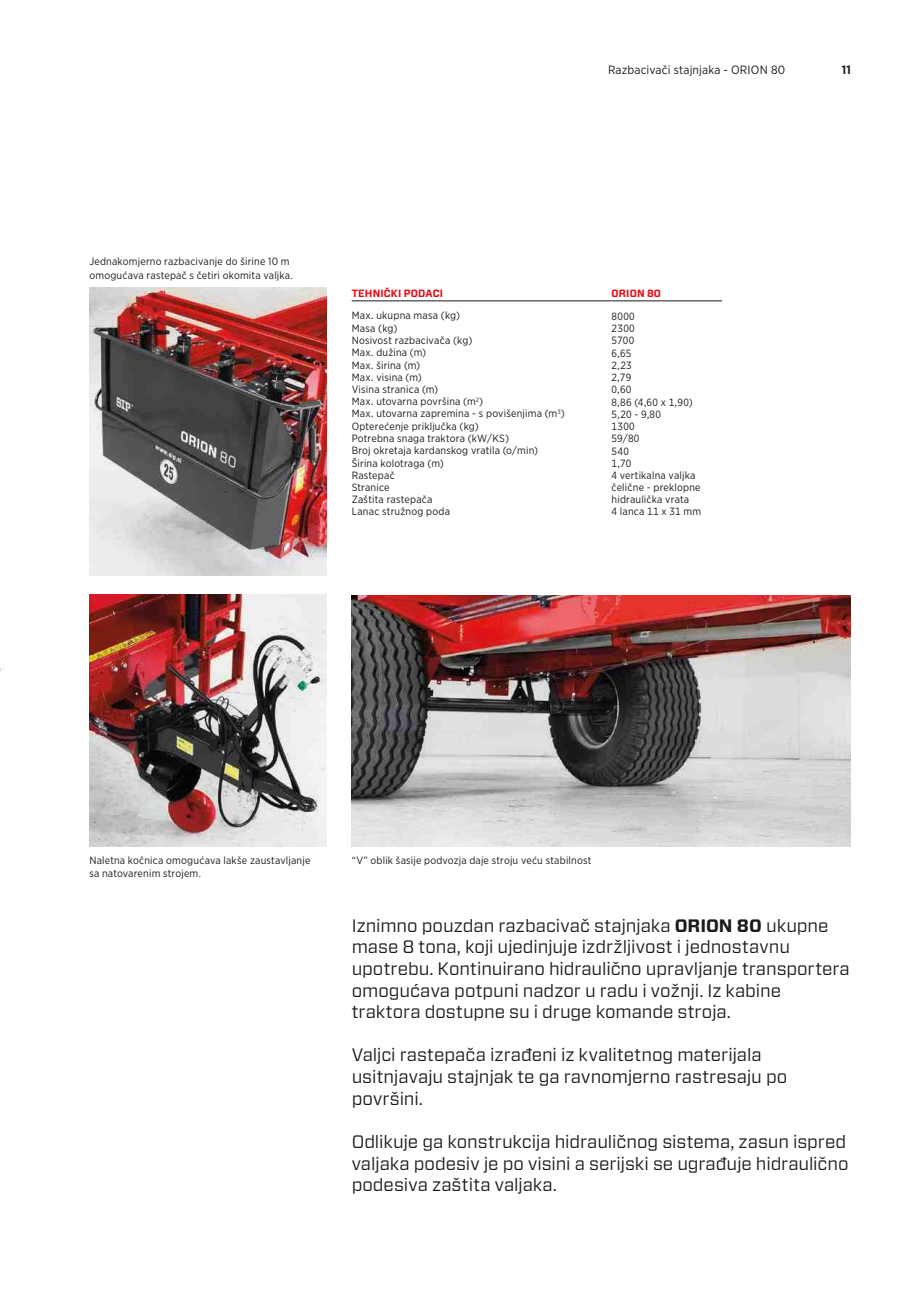
<style>
.page{position:relative;width:919px;height:1289px;background:#fff}
.page>*{position:absolute;margin:0;border:0;box-sizing:border-box;transform-origin:0 0}
.t1{font:18px/21.6px "Forza";letter-spacing:-.005em;color:#1c1b1a}
.t2{font:12px "Gotham Narrow";letter-spacing:.015em;color:#1c1b1a}
.t3{font:700 12px "Gotham Narrow";color:#1c1b1a}
.t4{font:10.5px/13.5px "Gotham Narrow";letter-spacing:.02em;color:#1c1b1a}
.t5{font:700 10.5px "Forza";letter-spacing:.02em;color:#e50d15;scale:.95 1}
.s1{font-weight:700}
</style>
<div class="page">
<img style="left:351px;top:595px;width:499px;height:251px">
<img style="left:89px;top:287px;width:237px;height:288px">
<hr style="left:351px;top:300px;width:260px;height:1px;background:#1c1b1a">
<hr style="left:611px;top:300px;width:111px;height:1px;background:#1c1b1a">
<img style="left:89px;top:594px;width:237px;height:252px">
<p class="t2" style="left:608px;top:63px;width:179px">Razbacivači stajnjaka - ORION 80</p>
<p class="t3" style="left:841px;top:62px;width:11px">11</p>
<p class="t4" style="left:89px;top:254px;width:205px">Jednakomjerno razbacivanje do širine 10 m omogućava rastepač s četiri okomita valjka.</p>
<p class="t5" style="left:351px;top:286px;width:98px">TEHNIČKI PODACI</p>
<p class="t5" style="left:611px;top:286px;width:54px">ORION 80</p>
<p class="t4" style="left:351px;top:308px;width:110px">Max. ukupna masa (kg)</p>
<p class="t4" style="left:611px;top:309px;width:25px">8000</p>
<p class="t4" style="left:351px;top:321px;width:47px">Masa (kg)</p>
<p class="t4" style="left:611px;top:321px;width:25px">2300</p>
<p class="t4" style="left:351px;top:333px;width:122px">Nosivost razbacivača (kg)</p>
<p class="t4" style="left:611px;top:333px;width:24px">5700</p>
<p class="t4" style="left:351px;top:345px;width:76px">Max. dužina (m)</p>
<p class="t4" style="left:611px;top:346px;width:21px">6,65</p>
<p class="t4" style="left:351px;top:358px;width:70px">Max. širina (m)</p>
<p class="t4" style="left:611px;top:358px;width:22px">2,23</p>
<p class="t4" style="left:351px;top:370px;width:72px">Max. visina (m)</p>
<p class="t4" style="left:611px;top:370px;width:21px">2,79</p>
<p class="t4" style="left:351px;top:382px;width:88px">Visina stranica (m)</p>
<p class="t4" style="left:611px;top:383px;width:21px">0,60</p>
<p class="t4" style="left:351px;top:394px;width:133px">Max. utovarna površina (m<sup>2</sup>)</p>
<p class="t4" style="left:611px;top:395px;width:83px">8,86 (4,60 x 1,90)</p>
<p class="t4" style="left:351px;top:407px;width:214px">Max. utovarna zapremina - s povišenjima (m<sup>3</sup>)</p>
<p class="t4" style="left:611px;top:407px;width:51px">5,20 - 9,80</p>
<p class="t4" style="left:351px;top:419px;width:128px">Opterećenje priključka (kg)</p>
<p class="t4" style="left:611px;top:419px;width:25px">1300</p>
<p class="t4" style="left:351px;top:431px;width:159px">Potrebna snaga traktora (kW/KS)</p>
<p class="t4" style="left:611px;top:432px;width:29px">59/80</p>
<p class="t4" style="left:351px;top:443px;width:188px">Broj okretaja kardanskog vratila (o/min)</p>
<p class="t4" style="left:611px;top:444px;width:19px">540</p>
<p class="t4" style="left:351px;top:456px;width:94px">Širina kolotraga (m)</p>
<p class="t4" style="left:611px;top:456px;width:21px">1,70</p>
<p class="t4" style="left:351px;top:468px;width:45px">Rastepač</p>
<p class="t4" style="left:611px;top:468px;width:85px">4 vertikalna valjka</p>
<p class="t4" style="left:351px;top:480px;width:39px">Stranice</p>
<p class="t4" style="left:611px;top:480px;width:91px">čelične - preklopne</p>
<p class="t4" style="left:351px;top:492px;width:82px">Zaštita rastepača</p>
<p class="t4" style="left:611px;top:492px;width:79px">hidraulička vrata</p>
<p class="t4" style="left:351px;top:504px;width:100px">Lanac stružnog poda</p>
<p class="t4" style="left:611px;top:504px;width:91px">4 lanca 11 x 31 mm</p>
<p class="t4" style="left:89px;top:853px;width:222px">Naletna kočnica omogućava lakše zaustavljanje sa natovarenim strojem.</p>
<p class="t4" style="left:351px;top:852px;width:241px">“V” oblik šasije podvozja daje stroju veću stabilnost</p>
<p class="t1" style="left:351px;top:914px;width:499px">Iznimno pouzdan razbacivač stajnjaka <span class="s1">ORION 80</span> ukupne mase 8 tona, koji ujedinjuje izdržljivost i jednostavnu upotrebu. Kontinuirano hidraulično upravljanje transportera omogućava potpuni nadzor u radu i vožnji. Iz kabine traktora dostupne su i druge komande stroja.</p>
<h1 class="t1" style="left:351px;top:1044px;width:437px">Valjci rastepača izrađeni iz kvalitetnog materijala usitnjavaju stajnjak te ga ravnomjerno rastresaju po površini.</h1>
<h1 class="t1" style="left:351px;top:1130px;width:498px">Odlikuje ga konstrukcija hidrauličnog sistema, zasun ispred valjaka podesiv je po visini a serijski se ugrađuje hidraulično podesiva zaštita valjaka.</h1>
</div>
